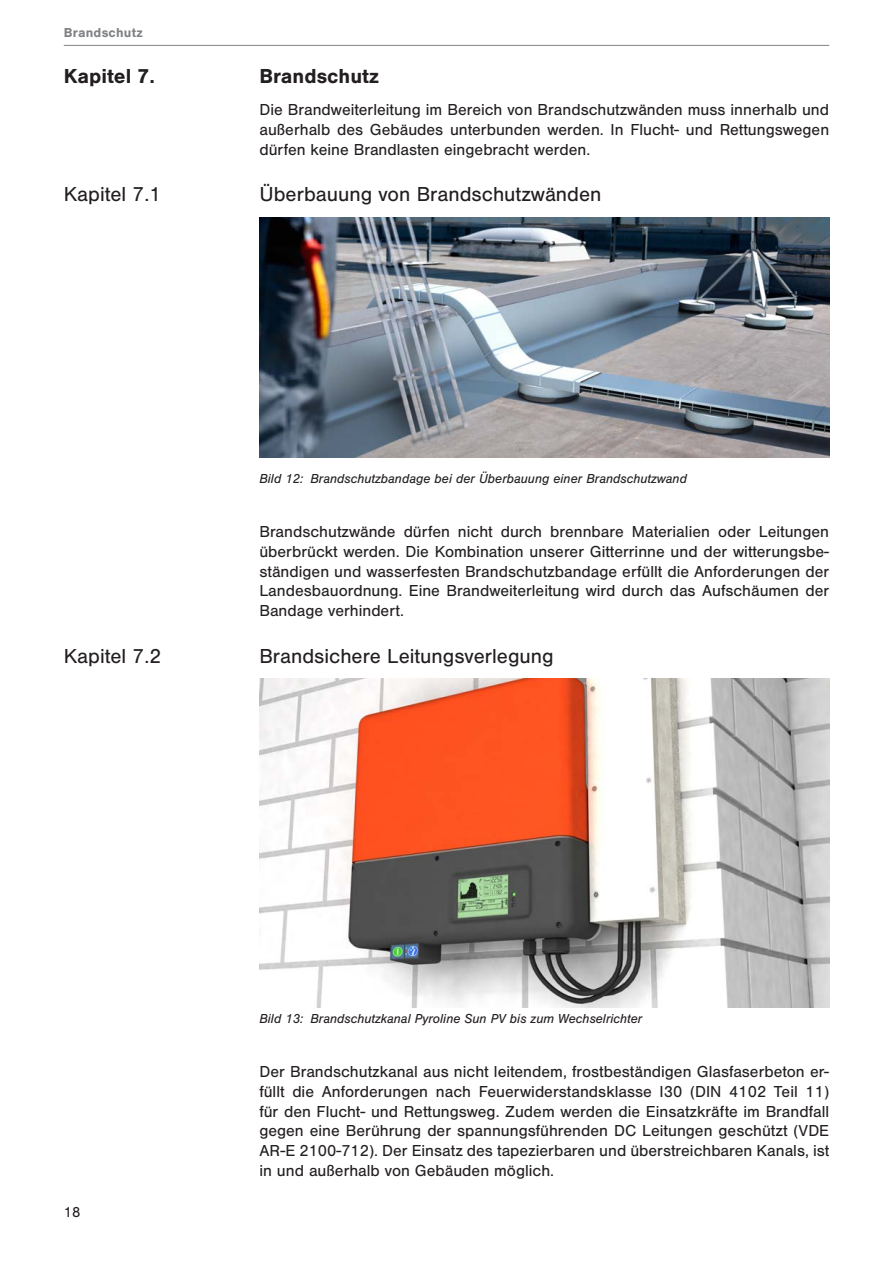
<style>
.page{position:relative;width:893px;height:1263px;background:#fff}
.page>*{position:absolute;margin:0;border:0;box-sizing:border-box;transform-origin:0 0}
.t1{font:21px "Nimbus San";color:#231f20}
.t2{font:700 21px "Nimbus San";color:#231f20}
.Fließtext{font:16.5px/19.8px "Nimbus San";color:#231f20;text-align:justify}
.t3{font:15px "Nimbus San";color:#231f20}
.t4{font:italic 13.5px "Nimbus San";color:#231f20}
.t5{font:700 13.5px "Nimbus San";letter-spacing:.015em;color:#808285}
</style>
<div class="page">
<hr style="left:64px;top:45px;width:765px;height:1px;background:#808285">
<img style="left:259px;top:217px;width:570px;height:241px">
<img style="left:259px;top:679px;width:570px;height:328px">
<p class="t5" style="left:64px;top:24px;width:81px">Brandschutz</p>
<p class="t2" style="left:64px;top:64px;width:93px">Kapitel 7.</p>
<p class="t2" style="left:259px;top:64px;width:121px">Brandschutz</p>
<p class="Fließtext" style="left:259px;top:100px;width:571px">Die Brandweiterleitung im Bereich von Brandschutzwänden muss innerhalb und außerhalb des Gebäudes unterbunden werden. In Flucht- und Rettungswegen dürfen keine Brandlasten eingebracht werden.</p>
<p class="t1" style="left:64px;top:183px;width:99px">Kapitel 7.1</p>
<p class="t1" style="left:259px;top:183px;width:344px">Überbauung von Brandschutzwänden</p>
<p class="t4" style="left:259px;top:471px;width:429px">Bild 12: Brandschutzbandage bei der Überbauung einer Brandschutzwand</p>
<p class="Fließtext" style="left:259px;top:522px;width:571px">Brandschutzwände dürfen nicht durch brennbare Materialien oder Leitungen überbrückt werden. Die Kombination unserer Gitterrinne und der witterungsbe&shy;ständigen und wasserfesten Brandschutzbandage erfüllt die Anforderungen der Landesbauordnung. Eine Brandweiterleitung wird durch das Aufschäumen der Bandage verhindert.</p>
<p class="t1" style="left:64px;top:644px;width:99px">Kapitel 7.2</p>
<p class="t1" style="left:259px;top:644px;width:296px">Brandsichere Leitungsverlegung</p>
<p class="t4" style="left:259px;top:1011px;width:385px">Bild 13: Brandschutzkanal Pyroline Sun PV bis zum Wechselrichter</p>
<p class="t3" style="left:64px;top:1203px;width:18px">18</p>
<p class="Fließtext" style="left:259px;top:1062px;width:571px">Der Brandschutzkanal aus nicht leitendem, frostbeständigen Glasfaserbeton er&shy;füllt die Anforderungen nach Feuerwiderstandsklasse I30 (DIN 4102 Teil 11) für den Flucht- und Rettungsweg. Zudem werden die Einsatzkräfte im Brandfall gegen eine Berührung der spannungsführenden DC Leitungen geschützt (VDE AR-E 2100-712). Der Einsatz des tapezierbaren und überstreichbaren Kanals, ist in und außerhalb von Gebäuden möglich.</p>
</div>
